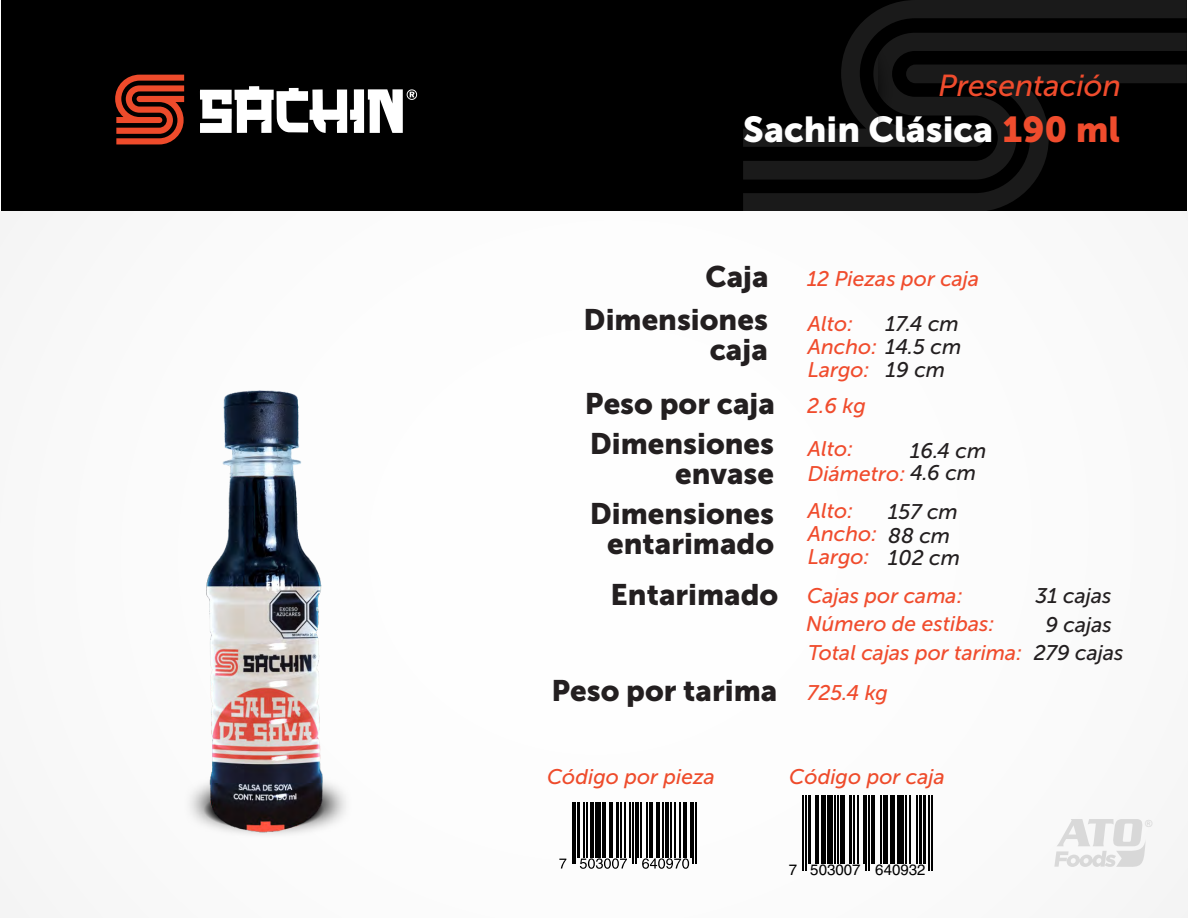
<style>
.page{position:relative;width:1188px;height:918px;background:#fff}
.page>*{position:absolute;margin:0;border:0;box-sizing:border-box;transform-origin:0 0}
.t1{font:35.85px "Museo Sans 900";color:#fff}
.t2{font:italic 30.3px "Museo Sans 500";color:#f04c2d}
.t3{font:29.55px/30.2px "Museo Sans 900";color:#231f20;text-align:right}
.t4{font:italic 21.15px/28.8px "Museo Sans 500";color:#f04c2d}
.t5{font:italic 21.15px/22.8px "Museo Sans 500";color:#231f20;text-align:justify}
.t6{font:italic 21.15px "Museo Sans 500";color:#ee4b2b}
.t7{font:15px "Helvetica LT Std";color:#000}
.t8{font:700 9.9px "Arial";color:rgb(204 204 204/.7)}
.s1{color:#f04c2d}
.s2{font-family:"Museo Sans 500";font-style:italic;font-size:21.15px;color:#f04c2d}
.s3{color:#231f20}
.s4{font-family:"Museo Sans 900";font-style:normal;font-size:29.55px;color:#231f20}
</style>
<div class="page">
<div style="left:1px;top:0;width:1186px;height:212px;background:#000"></div>
<svg style="left:743px;top:0;width:444px;height:212px"></svg>
<img style="left:879px;top:41px;width:14px;height:98px">
<img style="left:188px;top:390px;width:159px;height:446px">
<svg style="left:1054px;top:819px;width:92px;height:48px"></svg>
<svg style="left:115px;top:75px;width:69px;height:69px"></svg>
<svg style="left:200px;top:86px;width:217px;height:47px"></svg>
<hr style="left:572px;top:802px;width:1px;height:55px;background:#000">
<hr style="left:575px;top:802px;width:1px;height:55px;background:#000">
<hr style="left:577px;top:802px;width:3px;height:55px;background:#000">
<hr style="left:584px;top:802px;width:1px;height:55px;background:#000">
<hr style="left:586px;top:802px;width:2px;height:55px;background:#000">
<hr style="left:590px;top:802px;width:4px;height:55px;background:#000">
<div style="left:596px;top:802px;width:5px;height:55px;background:#000"></div>
<hr style="left:602px;top:802px;width:1px;height:55px;background:#000">
<hr style="left:605px;top:802px;width:1px;height:55px;background:#000">
<hr style="left:609px;top:802px;width:4px;height:55px;background:#000">
<hr style="left:617px;top:802px;width:2px;height:55px;background:#000">
<hr style="left:620px;top:802px;width:2px;height:55px;background:#000">
<hr style="left:624px;top:802px;width:2px;height:55px;background:#000">
<hr style="left:630px;top:802px;width:1px;height:55px;background:#000">
<hr style="left:632px;top:802px;width:2px;height:55px;background:#000">
<hr style="left:635px;top:802px;width:1px;height:55px;background:#000">
<hr style="left:638px;top:802px;width:1px;height:55px;background:#000">
<hr style="left:640px;top:802px;width:1px;height:55px;background:#000">
<hr style="left:647px;top:802px;width:1px;height:55px;background:#000">
<hr style="left:649px;top:802px;width:4px;height:55px;background:#000">
<hr style="left:656px;top:802px;width:4px;height:55px;background:#000">
<hr style="left:662px;top:802px;width:2px;height:55px;background:#000">
<hr style="left:665px;top:802px;width:4px;height:55px;background:#000">
<hr style="left:670px;top:802px;width:2px;height:55px;background:#000">
<hr style="left:674px;top:802px;width:2px;height:55px;background:#000">
<hr style="left:679px;top:802px;width:2px;height:55px;background:#000">
<hr style="left:683px;top:802px;width:4px;height:55px;background:#000">
<hr style="left:690px;top:802px;width:1px;height:55px;background:#000">
<hr style="left:693px;top:802px;width:1px;height:55px;background:#000">
<hr style="left:695px;top:802px;width:1px;height:55px;background:#000">
<svg style="left:559px;top:857px;width:137px;height:12px"></svg>
<hr style="left:803px;top:795px;width:1px;height:69px;background:#000">
<hr style="left:805px;top:795px;width:2px;height:69px;background:#000">
<hr style="left:808px;top:795px;width:3px;height:69px;background:#000">
<hr style="left:815px;top:795px;width:1px;height:69px;background:#000">
<hr style="left:818px;top:795px;width:1px;height:69px;background:#000">
<hr style="left:822px;top:795px;width:4px;height:69px;background:#000">
<div style="left:827px;top:795px;width:6px;height:69px;background:#000"></div>
<hr style="left:834px;top:795px;width:1px;height:69px;background:#000">
<hr style="left:837px;top:795px;width:1px;height:69px;background:#000">
<hr style="left:841px;top:795px;width:4px;height:69px;background:#000">
<hr style="left:849px;top:795px;width:3px;height:69px;background:#000">
<hr style="left:853px;top:795px;width:2px;height:69px;background:#000">
<hr style="left:857px;top:795px;width:2px;height:69px;background:#000">
<hr style="left:863px;top:795px;width:1px;height:69px;background:#000">
<hr style="left:866px;top:795px;width:1px;height:69px;background:#000">
<hr style="left:868px;top:795px;width:2px;height:69px;background:#000">
<hr style="left:871px;top:795px;width:1px;height:69px;background:#000">
<hr style="left:874px;top:795px;width:1px;height:69px;background:#000">
<hr style="left:881px;top:795px;width:1px;height:69px;background:#000">
<hr style="left:883px;top:795px;width:4px;height:69px;background:#000">
<hr style="left:890px;top:795px;width:4px;height:69px;background:#000">
<hr style="left:897px;top:795px;width:1px;height:69px;background:#000">
<hr style="left:900px;top:795px;width:4px;height:69px;background:#000">
<hr style="left:905px;top:795px;width:2px;height:69px;background:#000">
<hr style="left:909px;top:795px;width:2px;height:69px;background:#000">
<hr style="left:916px;top:795px;width:2px;height:69px;background:#000">
<hr style="left:919px;top:795px;width:3px;height:69px;background:#000">
<hr style="left:923px;top:795px;width:3px;height:69px;background:#000">
<hr style="left:929px;top:795px;width:1px;height:69px;background:#000">
<hr style="left:931px;top:795px;width:2px;height:69px;background:#000">
<svg style="left:803px;top:864px;width:4px;height:6px"></svg>
<svg style="left:866px;top:864px;width:4px;height:6px"></svg>
<svg style="left:929px;top:864px;width:4px;height:6px"></svg>
<h2 class="t2" style="left:938px;top:74px;width:184px">Presentación</h2>
<h1 class="t1" style="left:743px;top:115px;width:378px">Sachin Clásica <span class="s1">190 ml</span></h1>
<h3 class="t3" style="left:705px;top:264px;width:65px">Caja</h3>
<p class="t4" style="left:807px;top:266px;width:174px">12 Piezas por caja</p>
<h3 class="t3" style="left:584px;top:307px;width:186px">Dimensiones caja</h3>
<p class="t4" style="left:808px;top:311px;width:47px">Alto:</p>
<p class="t5" style="left:808px;top:314px;width:155px;text-indent:78px">17.4 cm <span class="s1">Ancho:</span> 14.5 cm <span class="s1">Largo:</span> 19 cm</p>
<h3 class="t3" style="left:585px;top:391px;width:283px">Peso por caja <span class="s2">2.6 kg</span></h3>
<h3 class="t3" style="left:590px;top:431px;width:186px">Dimensiones envase</h3>
<p class="t4" style="left:808px;top:438px;width:170px;line-height:25.3px">Alto:<br>Diámetro: <span class="s3">4.6 cm</span></p>
<p class="t5" style="left:910px;top:442px;width:78px">16.4 cm</p>
<h3 class="t3" style="left:590px;top:501px;width:186px;text-align:center">Dimensiones entarimado</h3>
<p class="t4" style="left:808px;top:502px;width:154px;line-height:22.8px">Alto:<br>Ancho: <span class="s3">88 cm<br></span>Largo: <span class="s3">102 cm</span></p>
<p class="t5" style="left:888px;top:502px;width:71px">157 cm</p>
<p class="t4" style="left:806px;top:583px;width:218px;text-indent:-196px"><span class="s4">Entarimado</span> Cajas por cama:<br>Número de estibas:<br>Total cajas por tarima:</p>
<p class="t5" style="left:1034px;top:583px;width:91px;line-height:28.7px;text-align:center">31 cajas<br>9 cajas<br>279 cajas</p>
<h3 class="t3" style="left:552px;top:679px;width:338px">Peso por tarima <span class="s2">725.4 kg</span></h3>
<p class="t6" style="left:547px;top:768px;width:169px">Código por pieza</p>
<p class="t6" style="left:789px;top:768px;width:157px">Código por caja</p>
<p class="t7" style="left:789px;top:865px;width:138px">7 503007 640932</p>
<p class="t8" style="left:1145px;top:820px;width:9px">®</p>
</div>
